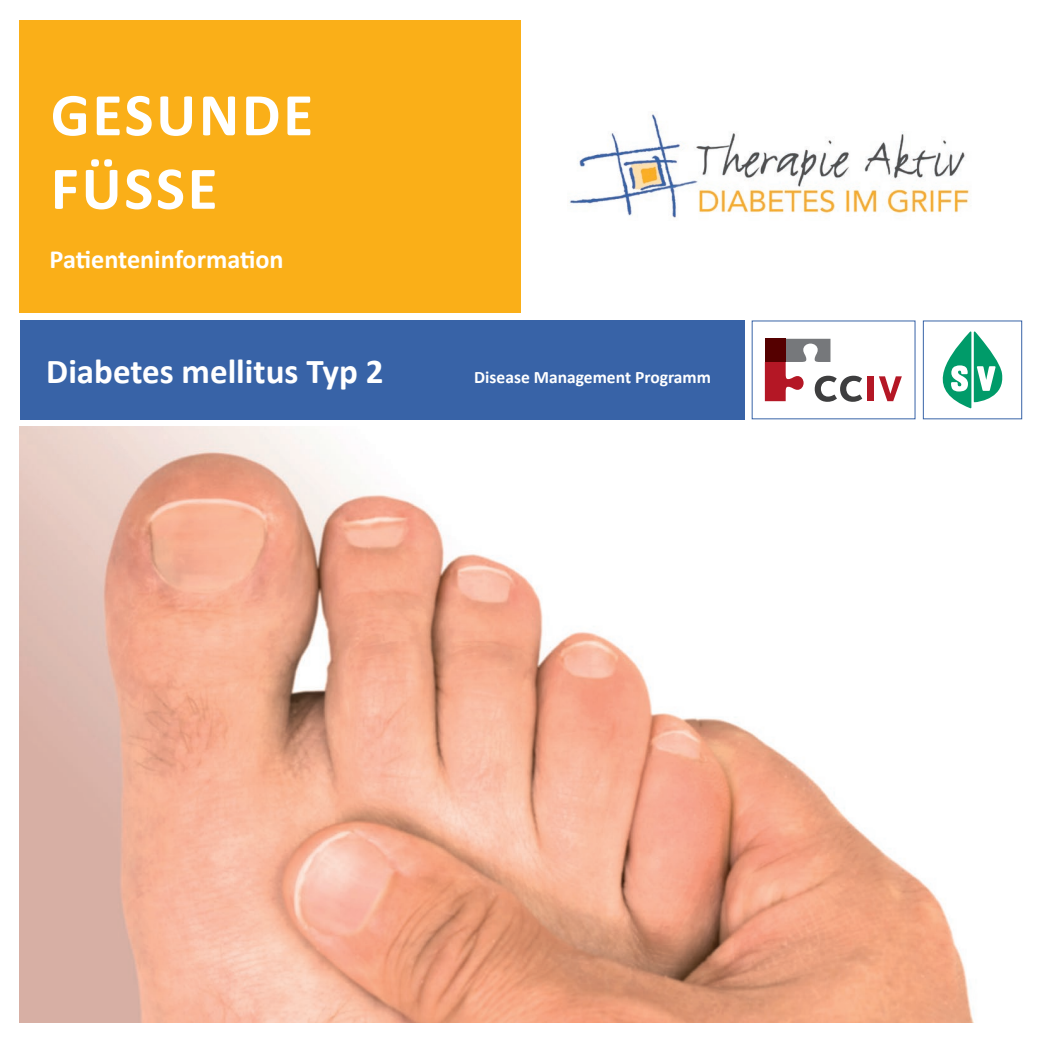
<style>
.page{position:relative;width:1042px;height:1042px;background:#fff}
.page>*{position:absolute;margin:0;border:0;box-sizing:border-box;transform-origin:0 0}
.t1{font:700 61.25px/73.5px "Calibri";letter-spacing:.045em;color:#fff}
.t2{font:700 35px "Calibri";color:#fff}
.t3{font:700 26.25px "Calibri";color:#fff}
.t4{font:700 17.5px "Calibri";color:#fff}
</style>
<div class="page">
<div style="left:20px;top:20px;width:501px;height:293px;background:#faaf18"></div>
<img style="left:20px;top:427px;width:954px;height:595px">
<img style="left:569px;top:112px;width:401px;height:106px">
<div style="left:20px;top:320px;width:724px;height:99px;background:#3863a7"></div>
<svg style="left:943px;top:331px;width:59px;height:77px"></svg>
<div style="left:923px;top:320px;width:99px;height:99px;border:1px solid #3863a7"></div>
<div style="left:867px;top:376px;width:6px;height:25px;background:#b41725"></div>
<svg style="left:879px;top:376px;width:23px;height:25px"></svg>
<svg style="left:765px;top:339px;width:97px;height:62px"></svg>
<div style="left:765px;top:339px;width:20px;height:23px;background:#500"></div>
<h1 class="t1" style="left:51px;top:77px;width:264px">GESUNDE<br>FÜSSE</h1>
<h3 class="t3" style="left:50px;top:240px;width:236px">Patienteninformation</h3>
<h2 class="t2" style="left:46px;top:346px;width:339px">Diabetes mellitus Typ 2</h2>
<p class="t4" style="left:474px;top:365px;width:238px">Disease Management Programm</p>
</div>
